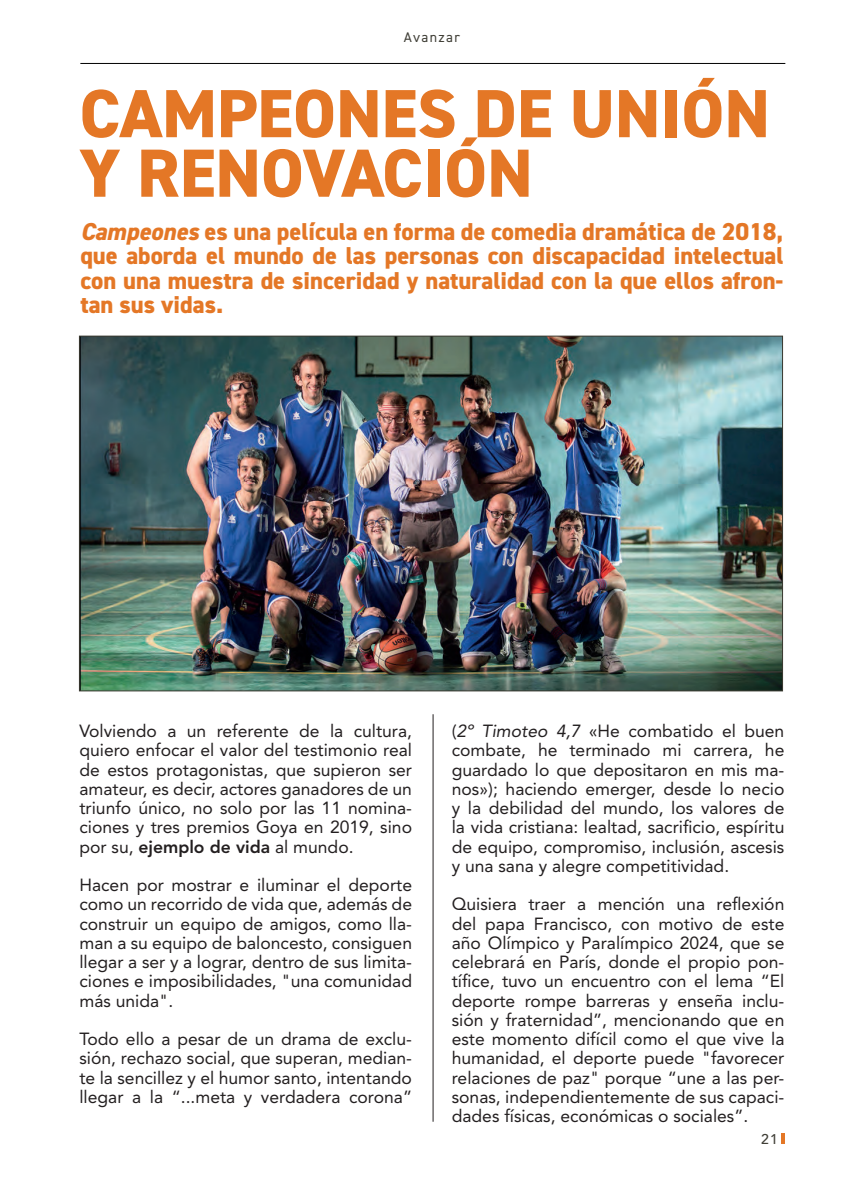
<style>
.page{position:relative;width:844px;height:1186px;background:#fff}
.page>*{position:absolute;margin:0;border:0;box-sizing:border-box;transform-origin:0 0}
.t1{font:800 68.25px/59.5px "DIN2014";color:#e47726}
.t2{font:800 24.5px/24.5px "DIN2014";color:#e47726;text-align:justify}
.t3{font:17.5px/19.2px "Avenir LT Std";color:#231f20;text-align:justify}
.t4{font:14px "DIN2014";letter-spacing:.1em;color:#403f37}
.t5{font:500 14px "Avenir LT Std";color:#403f37}
.s1{font-style:italic}
.s2{font-weight:800}
</style>
<div class="page">
<svg style="left:781px;top:1133px;width:3px;height:10px"></svg>
<hr style="left:80px;top:63px;width:705px;height:1px;background:#000">
<img style="left:81px;top:338px;width:699px;height:351px">
<hr style="left:432px;top:714px;width:1px;height:407px;background:#231f20">
<p class="t4" style="left:404px;top:28px;width:58px">Avanzar</p>
<h1 class="t1" style="left:79px;top:84px;width:691px">CAMPEONES DE UNIÓN<br>Y RENOVACIÓN</h1>
<h2 class="t2" style="left:80px;top:219px;width:704px"><span class="s1">Campeones</span> es una película en forma de comedia dramática de 2018, que aborda el mundo de las personas con discapacidad intelectual con una muestra de sinceridad y naturalidad con la que ellos afron&shy;tan sus vidas.</h2>
<p class="t3" style="left:79px;top:721px;width:334px">Volviendo a un referente de la cultura, quiero enfocar el valor del testimonio real de estos protagonistas, que supieron ser amateur, es decir, actores ganadores de un triunfo único, no solo por las 11 nomina&shy;ciones y tres premios Goya en 2019, sino por su, <span class="s2">ejemplo de vida</span> al mundo.</p>
<p class="t3" style="left:79px;top:875px;width:334px">Hacen por mostrar e iluminar el deporte como un recorrido de vida que, además de construir un equipo de amigos, como lla&shy;man a su equipo de baloncesto, consiguen llegar a ser y a lograr, dentro de sus limita&shy;ciones e imposibilidades, "una comunidad más unida".</p>
<p class="t3" style="left:79px;top:1029px;width:334px">Todo ello a pesar de un drama de exclu&shy;sión, rechazo social, que superan, median&shy;te la sencillez y el humor santo, intentando llegar a la “...meta y verdadera corona”</p>
<p class="t3" style="left:451px;top:721px;width:334px">(<span class="s1">2º Timoteo 4,7</span> «He combatido el buen combate, he terminado mi carrera, he guardado lo que depositaron en mis ma&shy;nos»); haciendo emerger, desde lo necio y la debilidad del mundo, los valores de la vida cristiana: lealtad, sacrificio, espíritu de equipo, compromiso, inclusión, ascesis y una sana y alegre competitividad.</p>
<p class="t3" style="left:451px;top:894px;width:334px">Quisiera traer a mención una reflexión del papa Francisco, con motivo de este año Olímpico y Paralímpico 2024, que se celebrará en París, donde el propio pon&shy;tífice, tuvo un encuentro con el lema “El deporte rompe barreras y enseña inclu&shy;sión y fraternidad”, mencionando que en este momento difícil como el que vive la humanidad, el deporte puede "favorecer relaciones de paz" porque “une a las per&shy;sonas, independientemente de sus capaci&shy;dades físicas, económicas o sociales”.</p>
<p class="t5" style="left:760px;top:1130px;width:18px">21</p>
</div>
